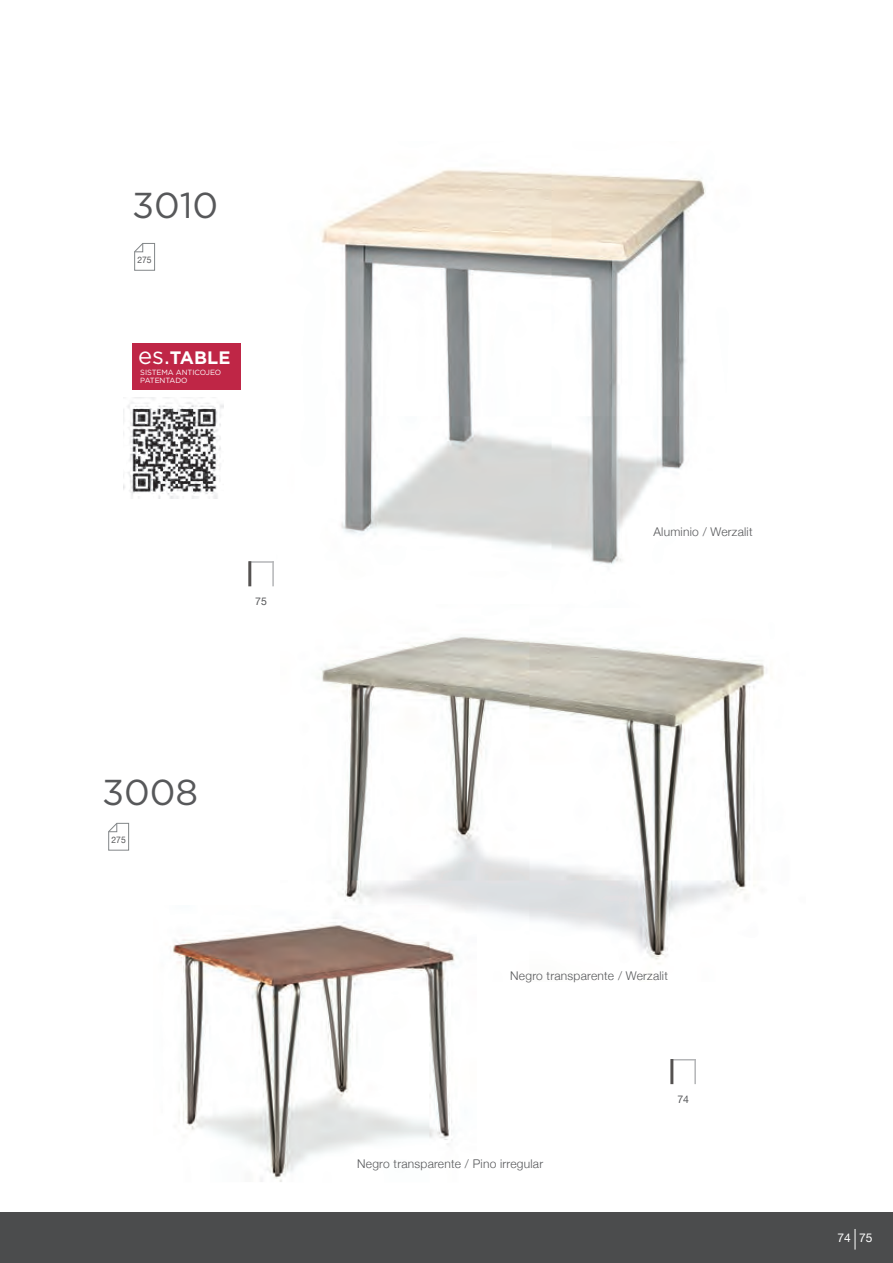
<style>
.page{position:relative;width:893px;height:1263px;background:#fff}
.page>*{position:absolute;margin:0;border:0;box-sizing:border-box;transform-origin:0 0}
.t1{font:36px "Gotham";color:#57585a}
.t2{font:23.85px "Gotham";color:#fff}
.t3{font:700 18px "Gotham";color:#fff}
.t4{font:300 12px "Helvetica Neue";letter-spacing:.02em;color:#57585a}
.t5{font:12px "Helvetica Neue";color:#fff}
.t6{font:10.5px "Helvetica Neue";color:#57585a}
.t7{font:9px "Helvetica Neue";color:#57585a;scale:.95 1}
.t8{font:7.5px "Gotham";letter-spacing:-.01em;color:#fff}
</style>
<div class="page">
<div style="left:0;top:1212px;width:893px;height:51px;background:#4b4c4d"></div>
<svg style="left:855px;top:1229px;width:1px;height:20px"></svg>
<img style="left:320px;top:169px;width:386px;height:396px">
<div style="left:132px;top:343px;width:108px;height:47px;background:#bf2646"></div>
<img style="left:123px;top:397px;width:100px;height:102px">
<svg style="left:134px;top:243px;width:21px;height:28px"></svg>
<hr style="left:249px;top:561px;width:25px;height:2px;background:#939598">
<hr style="left:248px;top:561px;width:3px;height:25px;background:#0c0806">
<hr style="left:272px;top:561px;width:2px;height:25px;background:#939598">
<img style="left:170px;top:932px;width:282px;height:250px">
<img style="left:280px;top:636px;width:487px;height:345px">
<svg style="left:108px;top:822px;width:21px;height:29px"></svg>
<svg style="left:673px;top:1059px;width:21px;height:1px"></svg>
<hr style="left:670px;top:1059px;width:3px;height:25px;background:#0c0806">
<hr style="left:694px;top:1059px;width:2px;height:25px;background:#939598">
<p class="t1" style="left:132px;top:182px;width:88px">3010</p>
<p class="t7" style="left:137px;top:253px;width:17px">275</p>
<p class="t3" style="left:170px;top:347px;width:62px">TABLE</p>
<p class="t2" style="left:138px;top:340px;width:33px">es.</p>
<p class="t8" style="left:140px;top:368px;width:83px">SISTEMA ANTICOJEO</p>
<p class="t8" style="left:140px;top:375px;width:49px">PATENTADO</p>
<p class="t6" style="left:255px;top:594px;width:13px">75</p>
<p class="t1" style="left:102px;top:769px;width:98px">3008</p>
<p class="t7" style="left:112px;top:833px;width:17px">275</p>
<p class="t4" style="left:653px;top:522px;width:101px">Aluminio / Werzalit</p>
<p class="t4" style="left:510px;top:966px;width:159px">Negro transparente / Werzalit</p>
<p class="t4" style="left:357px;top:1154px;width:188px">Negro transparente / Pino irregular</p>
<p class="t6" style="left:677px;top:1092px;width:13px">74</p>
<p class="t5" style="left:837px;top:1229px;width:36px">74 75</p>
</div>
